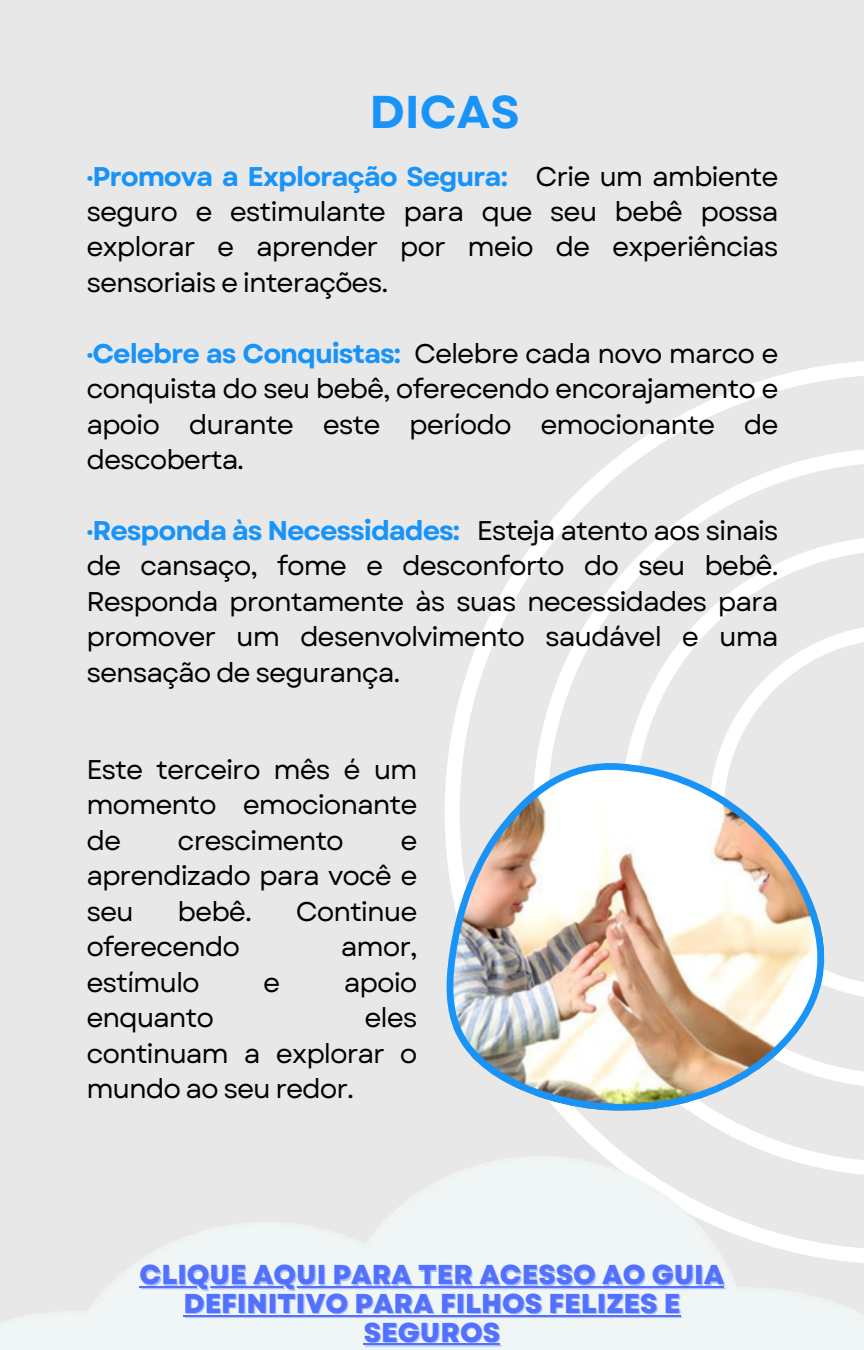
<style>
.page{position:relative;width:864px;height:1350px;background:#fff}
.page>*{position:absolute;margin:0;border:0;box-sizing:border-box;transform-origin:0 0}
.t1{font:700 45.9px "Garet";color:#1893f8}
.t2{font:800 27.22px "Garet";color:#5271ff}
.t3{font:27px/35.6px "Garet";letter-spacing:-.04em;color:#000;text-align:justify}
.s1{font-weight:700;color:#1893f8}
</style>
<div class="page">
<img style="left:0;top:0;width:864px;height:1350px">
<hr style="left:140px;top:1286px;width:584px;height:2px;background:#5271ff">
<hr style="left:183px;top:1315px;width:498px;height:1px;background:#5271ff">
<hr style="left:364px;top:1343px;width:136px;height:2px;background:#5271ff">
<h2 class="t1" style="left:370px;top:79px;width:152px">DICAS</h2>
<p class="t3" style="left:86px;top:158px;width:694px"><span class="s1">·Promova a Exploração Segura:</span> Crie um ambiente seguro e estimulante para que seu bebê possa explorar e aprender por meio de experiências sensoriais e interações.</p>
<p class="t3" style="left:86px;top:336px;width:694px"><span class="s1">·Celebre as Conquistas:</span> Celebre cada novo marco e conquista do seu bebê, oferecendo encorajamento e apoio durante este período emocionante de descoberta.</p>
<p class="t3" style="left:86px;top:513px;width:694px"><span class="s1">·Responda às Necessidades:</span> Esteja atento aos sinais de cansaço, fome e desconforto do seu bebê.<br>Responda prontamente às suas necessidades para promover um desenvolvimento saudável e uma sensação de segurança.</p>
<p class="t3" style="left:86px;top:752px;width:333px">Este terceiro mês é um momento emocionante de</p>
<p class="t3" style="left:178px;top:823px;width:168px">crescimento</p>
<p class="t3" style="left:86px;top:823px;width:333px;text-indent:314px">e aprendizado para você e seu</p>
<p class="t3" style="left:178px;top:894px;width:76px">bebê.</p>
<p class="t3" style="left:296px;top:894px;width:123px">Continue</p>
<p class="t3" style="left:86px;top:929px;width:155px">oferecendo</p>
<p class="t3" style="left:341px;top:929px;width:78px">amor,</p>
<p class="t3" style="left:86px;top:965px;width:115px">estímulo</p>
<p class="t3" style="left:263px;top:965px;width:19px">e</p>
<p class="t3" style="left:344px;top:965px;width:75px">apoio</p>
<p class="t3" style="left:86px;top:1000px;width:129px">enquanto</p>
<p class="t3" style="left:86px;top:1000px;width:333px;text-indent:278px">eles continuam a explorar o mundo ao seu redor.</p>
<p class="t2" style="left:140px;top:1255px;width:586px">CLIQUE AQUI PARA TER ACESSO AO GUIA</p>
<p class="t2" style="left:183px;top:1284px;width:499px">DEFINITIVO PARA FILHOS FELIZES E</p>
<p class="t2" style="left:364px;top:1313px;width:138px">SEGUROS</p>
</div>
